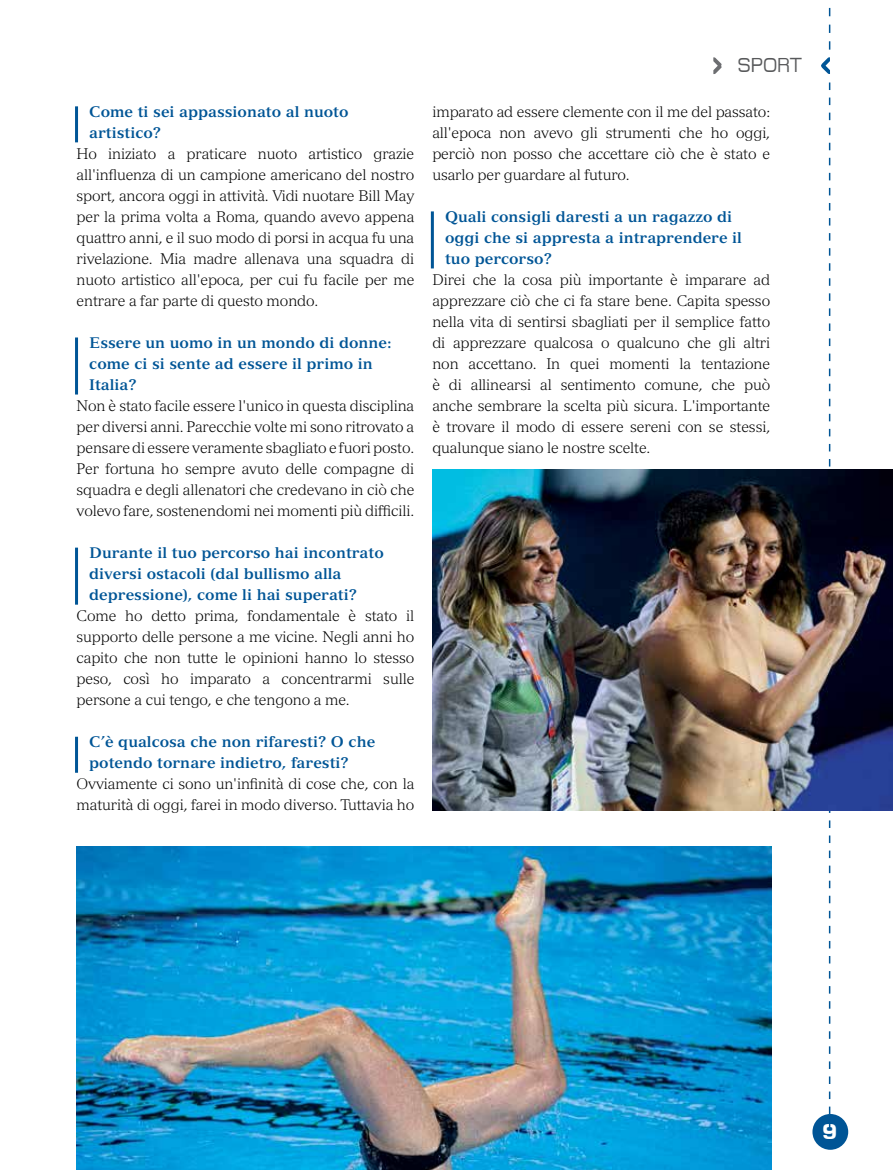
<style>
.page{position:relative;width:893px;height:1170px;background:#fff}
.page>*{position:absolute;margin:0;border:0;box-sizing:border-box;transform-origin:0 0}
.t1{font:700 21.75px "Micro FLF";color:#fff}
.t2{font:20.4px "Micro FLF";color:#58595b}
.t3{font:300 15px/21px "Versailles LT Std";letter-spacing:-.01em;color:#000;text-align:justify}
.t4{font:700 15px/21px "Versailles LT Std";color:#005596}
</style>
<div class="page">
<div style="left:812px;top:1113px;width:36px;height:36px;background:#005596;border-radius:50%"></div>
<svg style="left:829px;top:82px;width:1px;height:1031px"></svg>
<svg style="left:829px;top:7px;width:1px;height:43px"></svg>
<svg style="left:821px;top:57px;width:9px;height:17px"></svg>
<svg style="left:713px;top:57px;width:9px;height:17px"></svg>
<hr style="left:75px;top:106px;width:3px;height:36px;background:#005596">
<hr style="left:75px;top:337px;width:3px;height:57px;background:#005596">
<hr style="left:75px;top:547px;width:3px;height:57px;background:#005596">
<hr style="left:75px;top:736px;width:3px;height:36px;background:#005596">
<hr style="left:431px;top:211px;width:3px;height:57px;background:#005596">
<img style="left:77px;top:846px;width:695px;height:323px">
<img style="left:432px;top:469px;width:461px;height:341px">
<p class="t4" style="left:89px;top:101px;width:261px">Come ti sei appassionato al nuoto artistico?</p>
<p class="t3" style="left:77px;top:143px;width:339px">Ho iniziato a praticare nuoto artistico grazie all'influenza di un campione americano del nostro sport, ancora oggi in attività. Vidi nuotare Bill May per la prima volta a Roma, quando avevo appena quattro anni, e il suo modo di porsi in acqua fu una rivelazione. Mia madre allenava una squadra di nuoto artistico all'epoca, per cui fu facile per me entrare a far parte di questo mondo.</p>
<p class="t4" style="left:89px;top:332px;width:304px">Essere un uomo in un mondo di donne: come ci si sente ad essere il primo in<br>Italia?</p>
<p class="t3" style="left:77px;top:395px;width:339px">Non è stato facile essere l'unico in questa disciplina per diversi anni. Parecchie volte mi sono ritrovato a pensare di essere veramente sbagliato e fuori posto.<br>Per fortuna ho sempre avuto delle compagne di squadra e degli allenatori che credevano in ciò che volevo fare, sostenendomi nei momenti più difficili.</p>
<p class="t4" style="left:89px;top:542px;width:296px">Durante il tuo percorso hai incontrato diversi ostacoli (dal bullismo alla depressione), come li hai superati?</p>
<p class="t3" style="left:77px;top:605px;width:339px">Come ho detto prima, fondamentale è stato il supporto delle persone a me vicine. Negli anni ho capito che non tutte le opinioni hanno lo stesso peso, così ho imparato a concentrarmi sulle persone a cui tengo, e che tengono a me.</p>
<p class="t4" style="left:89px;top:731px;width:287px">C’è qualcosa che non rifaresti? O che potendo tornare indietro, faresti?</p>
<p class="t3" style="left:77px;top:773px;width:339px">Ovviamente ci sono un'infinità di cose che, con la maturità di oggi, farei in modo diverso. Tuttavia ho</p>
<h2 class="t2" style="left:738px;top:54px;width:66px">SPORT</h2>
<p class="t3" style="left:432px;top:101px;width:339px">imparato ad essere clemente con il me del passato: all'epoca non avevo gli strumenti che ho oggi, perciò non posso che accettare ciò che è stato e usarlo per guardare al futuro.</p>
<p class="t4" style="left:445px;top:206px;width:298px">Quali consigli daresti a un ragazzo di oggi che si appresta a intraprendere il tuo percorso?</p>
<p class="t3" style="left:432px;top:269px;width:339px">Direi che la cosa più importante è imparare ad apprezzare ciò che ci fa stare bene. Capita spesso nella vita di sentirsi sbagliati per il semplice fatto di apprezzare qualcosa o qualcuno che gli altri non accettano. In quei momenti la tentazione è di allinearsi al sentimento comune, che può anche sembrare la scelta più sicura. L'importante è trovare il modo di essere sereni con se stessi, qualunque siano le nostre scelte.</p>
<h1 class="t1" style="left:822px;top:1118px;width:17px">9</h1>
</div>
